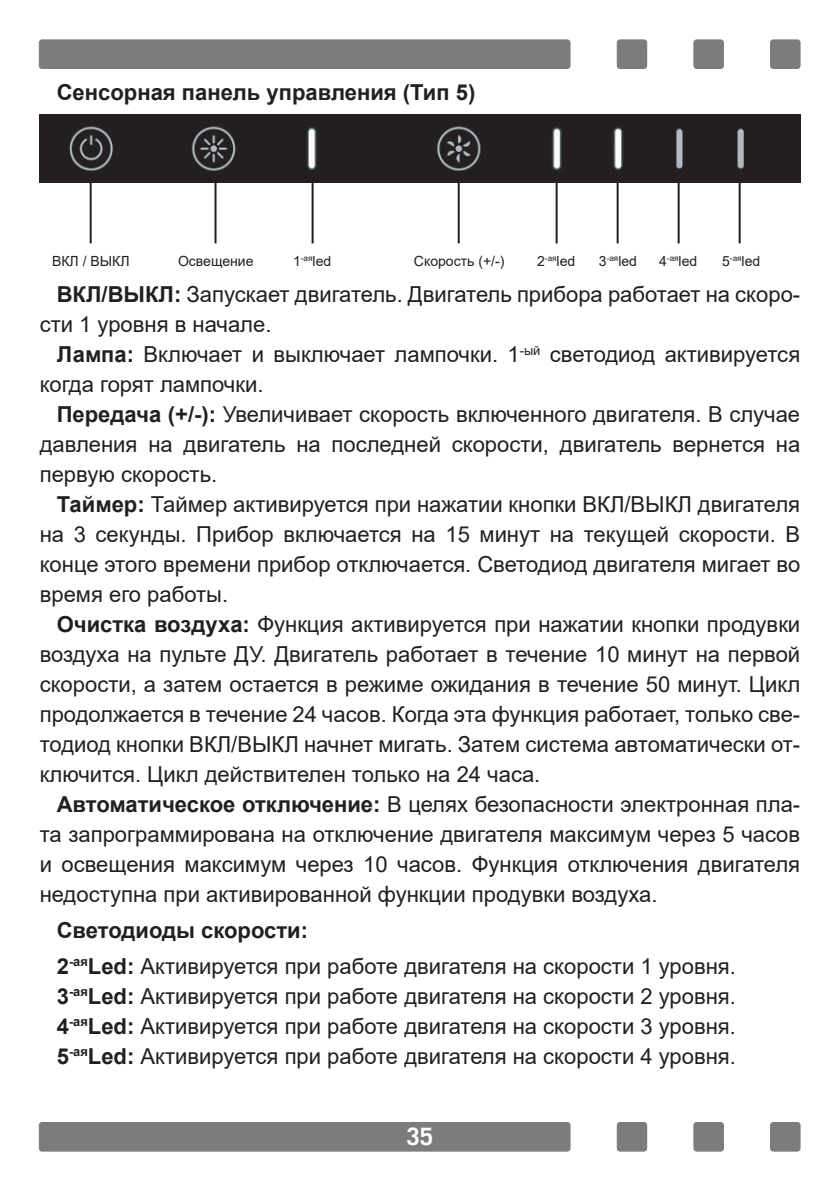
<style>
.page{position:relative;width:840px;height:1191px;background:#fff}
.page>*{position:absolute;margin:0;border:0;box-sizing:border-box;transform-origin:0 0}
.t1{font:700 24px "Trade Gothic";color:#fff}
.t2{font:22px/30px "Arial";color:#231f20;text-align:justify}
.t3{font:700 22px "Arial";color:#231f20}
.t4{font:14px "Arial";color:#231f20}
.t5{font:8.2px "Arial";color:#231f20}
.s1{font-size:14px}
.s2{font-weight:700}
</style>
<div class="page">
<div style="left:39px;top:40px;width:530px;height:28px;background:#7d7c7c;border-radius:3px"></div>
<div style="left:39px;top:40px;width:531px;height:29px;border:1px solid #7d7c7c;border-radius:3px"></div>
<div style="left:770px;top:40px;width:29px;height:28px;background:#7d7c7c;border-radius:3px"></div>
<div style="left:769px;top:40px;width:30px;height:29px;border:1px solid #7d7c7c;border-radius:3px"></div>
<div style="left:617px;top:40px;width:29px;height:28px;background:#7d7c7c;border-radius:3px"></div>
<div style="left:616px;top:40px;width:30px;height:29px;border:1px solid #7d7c7c;border-radius:3px"></div>
<div style="left:693px;top:40px;width:30px;height:28px;background:#7d7c7c;border-radius:3px"></div>
<div style="left:693px;top:40px;width:30px;height:29px;border:1px solid #7d7c7c;border-radius:3px"></div>
<div style="left:39px;top:1122px;width:530px;height:29px;background:#7d7c7c;border-radius:3px"></div>
<div style="left:39px;top:1122px;width:531px;height:29px;border:1px solid #7d7c7c;border-radius:3px"></div>
<div style="left:770px;top:1122px;width:29px;height:29px;background:#7d7c7c;border-radius:3px"></div>
<div style="left:769px;top:1122px;width:30px;height:29px;border:1px solid #7d7c7c;border-radius:3px"></div>
<div style="left:617px;top:1122px;width:29px;height:29px;background:#7d7c7c;border-radius:3px"></div>
<div style="left:616px;top:1122px;width:30px;height:29px;border:1px solid #7d7c7c;border-radius:3px"></div>
<div style="left:693px;top:1122px;width:30px;height:29px;background:#7d7c7c;border-radius:3px"></div>
<div style="left:693px;top:1122px;width:30px;height:29px;border:1px solid #7d7c7c;border-radius:3px"></div>
<hr style="left:90px;top:182px;width:2px;height:61px;background:#231f20">
<hr style="left:214px;top:182px;width:2px;height:61px;background:#231f20">
<hr style="left:311px;top:182px;width:2px;height:61px;background:#231f20">
<hr style="left:457px;top:182px;width:2px;height:61px;background:#231f20">
<hr style="left:555px;top:182px;width:2px;height:61px;background:#231f20">
<hr style="left:616px;top:182px;width:2px;height:61px;background:#231f20">
<hr style="left:677px;top:182px;width:2px;height:61px;background:#231f20">
<hr style="left:738px;top:182px;width:2px;height:61px;background:#231f20">
<img style="left:40px;top:114px;width:759px;height:68px">
<p class="t3" style="left:57px;top:76px;width:420px">Сенсорная панель управления (Тип 5)</p>
<p class="t4" style="left:52px;top:251px;width:79px">ВКЛ / ВЫКЛ</p>
<p class="t4" style="left:178px;top:251px;width:77px">Освещение</p>
<p class="t4" style="left:293px;top:251px;width:40px">1<sup>-ая</sup>led</p>
<p class="t4" style="left:537px;top:251px;width:40px">2<sup>-ая</sup>led</p>
<p class="t4" style="left:598px;top:251px;width:40px">3<sup>-ая</sup>led</p>
<p class="t4" style="left:658px;top:251px;width:40px">4<sup>-ая</sup>led</p>
<p class="t5" style="left:721px;top:252px;width:21px"><span class="s1">5</span>-ая</p>
<p class="t4" style="left:414px;top:251px;width:92px">Скорость (+/-)</p>
<p class="t4" style="left:741px;top:251px;width:20px">led</p>
<p class="t2" style="left:40px;top:279px;width:761px;text-indent:17px"><span class="s2">ВКЛ/ВЫКЛ:</span> Запускает двигатель. Двигатель прибора работает на скоро&shy;сти 1 уровня в начале.</p>
<p class="t2" style="left:40px;top:339px;width:761px;text-indent:17px"><span class="s2">Лампа:</span> Включает и выключает лампочки. 1<sup>-ый</sup> светодиод активируется когда горят лампочки.</p>
<p class="t2" style="left:40px;top:399px;width:761px;text-indent:17px"><span class="s2">Передача (+/-):</span> Увеличивает скорость включенного двигателя. В случае давления на двигатель на последней скорости, двигатель вернется на первую скорость.</p>
<p class="t2" style="left:40px;top:489px;width:761px;text-indent:17px"><span class="s2">Таймер:</span> Таймер активируется при нажатии кнопки ВКЛ/ВЫКЛ двигателя на 3 секунды. Прибор включается на 15 минут на текущей скорости. В конце этого времени прибор отключается. Светодиод двигателя мигает во время его работы.</p>
<p class="t2" style="left:40px;top:609px;width:761px;text-indent:17px"><span class="s2">Очистка воздуха:</span> Функция активируется при нажатии кнопки продувки воздуха на пульте ДУ. Двигатель работает в течение 10 минут на первой скорости, а затем остается в режиме ожидания в течение 50 минут. Цикл продолжается в течение 24 часов. Когда эта функция работает, только све&shy;тодиод кнопки ВКЛ/ВЫКЛ начнет мигать. Затем система автоматически от&shy;ключится. Цикл действителен только на 24 часа.</p>
<p class="t2" style="left:40px;top:789px;width:761px;text-indent:17px"><span class="s2">Автоматическое отключение:</span> В целях безопасности электронная пла&shy;та запрограммирована на отключение двигателя максимум через 5 часов и освещения максимум через 10 часов. Функция отключения двигателя недоступна при активированной функции продувки воздуха.</p>
<p class="t3" style="left:57px;top:914px;width:253px">Светодиоды скорости:</p>
<p class="t2" style="left:57px;top:950px;width:680px"><span class="s2">2</span><sup>-ая</sup><span class="s2">Led:</span> Активируется при работе двигателя на скорости 1 уровня.</p>
<p class="t2" style="left:57px;top:980px;width:680px"><span class="s2">3</span><sup>-ая</sup><span class="s2">Led:</span> Активируется при работе двигателя на скорости 2 уровня.</p>
<p class="t2" style="left:57px;top:1010px;width:680px"><span class="s2">4</span><sup>-ая</sup><span class="s2">Led:</span> Активируется при работе двигателя на скорости 3 уровня.</p>
<p class="t2" style="left:57px;top:1040px;width:680px"><span class="s2">5</span><sup>-ая</sup><span class="s2">Led:</span> Активируется при работе двигателя на скорости 4 уровня.</p>
<p class="t1" style="left:406px;top:1122px;width:28px">35</p>
</div>
